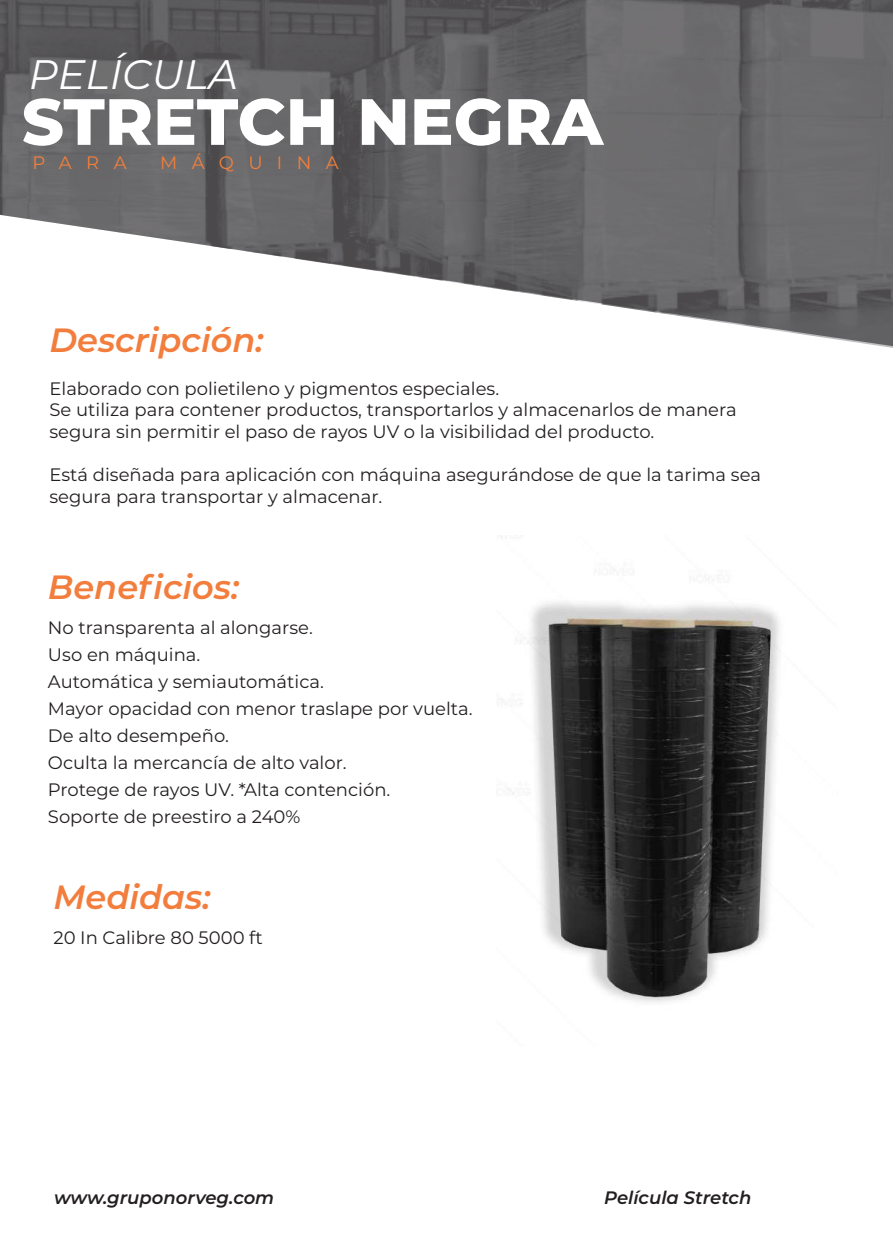
<style>
.page{position:relative;width:893px;height:1234px;background:#fff}
.page>*{position:absolute;margin:0;border:0;box-sizing:border-box;transform-origin:0 0}
.t1{font:800 65.25px "Montserrat";color:#fff}
.t2{font:italic 41.1px "Montserrat";color:#fff}
.t3{font:italic 600 33.6px "Montserrat";color:#f27d3c}
.t4{font:18px/27px "Montserrat";color:#231f20}
.t5{font:italic 600 18px "Montserrat";color:#231f20}
.t6{font:18px "Montserrat";color:#f47f3a}
</style>
<div class="page">
<svg style="left:0;top:0;width:893px;height:348px;fill:#6b6a6c"></svg>
<img style="left:496px;top:535px;width:284px;height:468px">
<h2 class="t2" style="left:29px;top:46px;width:211px">PELÍCULA</h2>
<h1 class="t1" style="left:22px;top:74px;width:583px">STRETCH NEGRA</h1>
<p class="t6" style="left:32px;top:151px;width:41px">P A</p>
<p class="t6" style="left:86px;top:151px;width:42px">R A</p>
<p class="t6" style="left:160px;top:151px;width:46px">M Á</p>
<p class="t6" style="left:219px;top:151px;width:94px">QUIN</p>
<p class="t6" style="left:326px;top:151px;width:14px">A</p>
<h3 class="t3" style="left:49px;top:315px;width:216px">Descripción:</h3>
<p class="t4" style="left:49px;top:377px;width:689px;line-height:21.6px">Elaborado con polietileno y pigmentos especiales.<br>Se utiliza para contener productos, transportarlos y almacenarlos de manera segura sin permitir el paso de rayos UV o la visibilidad del producto.</p>
<p class="t4" style="left:49px;top:463px;width:713px;line-height:21.6px">Está diseñada para aplicación con máquina asegurándose de que la tarima sea segura para transportar y almacenar.</p>
<h3 class="t3" style="left:48px;top:563px;width:193px">Beneficios:</h3>
<p class="t4" style="left:48px;top:613px;width:426px">No transparenta al alongarse.<br>Uso en máquina.<br>Automática y semiautomática.<br>Mayor opacidad con menor traslape por vuelta.<br>De alto desempeño.<br>Oculta la mercancía de alto valor.<br>Protege de rayos UV. *Alta contención.<br>Soporte de preestiro a 240%</p>
<h3 class="t3" style="left:54px;top:872px;width:159px">Medidas:</h3>
<p class="t4" style="left:54px;top:923px;width:211px">20 In Calibre 80 5000 ft</p>
<p class="t5" style="left:54px;top:1184px;width:222px">www.gruponorveg.com</p>
<p class="t5" style="left:604px;top:1184px;width:149px">Película Stretch</p>
</div>
